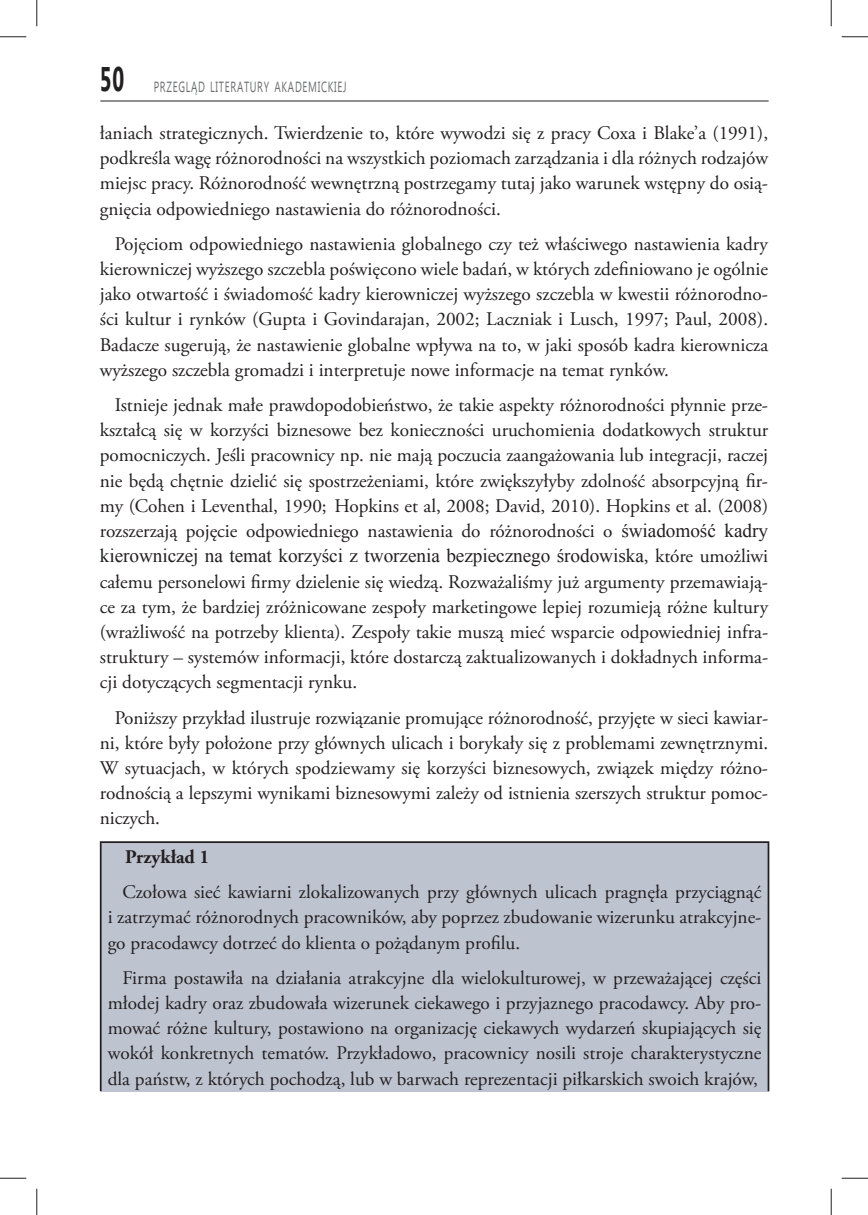
<style>
.page{position:relative;width:868px;height:1215px;background:#fff}
.page>*{position:absolute;margin:0;border:0;box-sizing:border-box;transform-origin:0 0}
.t1{font:700 34.12px "Ebrima";color:#231f20;scale:.6 1}
.t2{font:19.25px/25.2px "Adobe Garamond Pro";color:#231f20;text-align:justify}
.t3{font:19.25px "Times New Roman";letter-spacing:-.005em;color:#231f20}
.t4{font:700 19.25px "Adobe Garamond Pro";letter-spacing:-.005em;color:#231f20}
.t5{font:14.7px "Ebrima";letter-spacing:.07em;color:#6c6d70;scale:.67 1}
.s1{font-family:"Times New Roman"}
.s2{font-family:"Adobe Garamond Pro"}
</style>
<div class="page">
<hr style="left:100px;top:101px;width:668px;height:1px;background:#231f20">
<div style="left:101px;top:842px;width:667px;height:249px;background:#bec3d0"></div>
<hr style="left:100px;top:841px;width:669px;height:2px;background:#231f20">
<hr style="left:100px;top:843px;width:2px;height:248px;background:#231f20">
<hr style="left:767px;top:843px;width:2px;height:248px;background:#231f20">
<svg style="left:0;top:36px;width:26px;height:1px"></svg>
<svg style="left:841px;top:36px;width:26px;height:1px"></svg>
<svg style="left:0;top:1177px;width:26px;height:1px"></svg>
<svg style="left:841px;top:1177px;width:26px;height:1px"></svg>
<svg style="left:36px;top:0;width:1px;height:26px"></svg>
<svg style="left:36px;top:1188px;width:1px;height:26px"></svg>
<svg style="left:830px;top:0;width:1px;height:26px"></svg>
<svg style="left:830px;top:1188px;width:1px;height:26px"></svg>
<h1 class="t1" style="left:100px;top:57px;width:42px">50</h1>
<p class="t5" style="left:154px;top:76px;width:289px">PRZEGLĄD LITERATURY AKADEMICKIEJ</p>
<p class="t2" style="left:100px;top:122px;width:669px">łaniach strategicznych. Twierdzenie to, które wywodzi się z pracy Coxa i Blake’a (1991), podkreśla wagę różnorodności na wszystkich poziomach zarządzania i dla różnych rodzajów miejsc pracy. Różnorodność wewnętrzną postrzegamy tutaj jako warunek wstępny do osią&shy;gnięcia odpowiedniego nastawienia do różnorodności.</p>
<p class="t2" style="left:100px;top:233px;width:669px;text-indent:15px">Pojęciom odpowiedniego nastawienia globalnego czy też właściwego nastawienia kadry kierowniczej wyższego szczebla poświęcono wiele badań, w których zdefiniowano je ogólnie jako otwartość i świadomość kadry kierowniczej wyższego szczebla w kwestii różnorodno&shy;ści kultur i rynków (Gupta i Govindarajan, 2002; Laczniak i Lusch, 1997; Paul, 2008).<br>Badacze sugerują, że nastawienie globalne wpływa na to, w jaki sposób kadra kierownicza wyższego szczebla gromadzi i interpretuje nowe informacje na temat rynków.</p>
<p class="t2" style="left:100px;top:394px;width:669px;text-indent:15px">Istnieje jednak małe prawdopodobieństwo, że takie aspekty różnorodności płynnie prze&shy;kształcą się w korzyści biznesowe bez konieczności uruchomienia dodatkowych struktur pomocniczych. Jeśli pracownicy np. nie mają poczucia zaangażowania lub integracji, raczej nie będą chętnie dzielić się spostrzeżeniami, które zwiększyłyby zdolność absorpcyjną fir&shy;my (Cohen i Leventhal, 1990; Hopkins et al, 2008; David, 2010). Hopkins et al. (2008) rozszerzają pojęcie odpowiedniego nastawienia do różnorodności o <span class="s1">świadomość kadry</span></p>
<p class="t3" style="left:100px;top:545px;width:669px">kierowniczej na temat korzyści z tworzenia bezpiecznego środowiska<span class="s2">, które umożliwi</span></p>
<p class="t2" style="left:100px;top:570px;width:669px">całemu personelowi firmy dzielenie się wiedzą. Rozważaliśmy już argumenty przemawiają&shy;ce za tym, że bardziej zróżnicowane zespoły marketingowe lepiej rozumieją różne kultury (wrażliwość na potrzeby klienta). Zespoły takie muszą mieć wsparcie odpowiedniej infra&shy;struktury – systemów informacji, które dostarczą zaktualizowanych i dokładnych informa&shy;cji dotyczących segmentacji rynku.</p>
<p class="t2" style="left:100px;top:706px;width:669px;text-indent:15px">Poniższy przykład ilustruje rozwiązanie promujące różnorodność, przyjęte w sieci kawiar&shy;ni, które były położone przy głównych ulicach i borykały się z problemami zewnętrznymi.<br>W sytuacjach, w których spodziewamy się korzyści biznesowych, związek między różno&shy;rodnością a lepszymi wynikami biznesowymi zależy od istnienia szerszych struktur pomoc&shy;niczych.</p>
<p class="t4" style="left:125px;top:849px;width:86px">Przykład 1</p>
<p class="t2" style="left:108px;top:881px;width:655px;text-indent:15px">Czołowa sieć kawiarni zlokalizowanych przy głównych ulicach pragnęła przyciągnąć i zatrzymać różnorodnych pracowników, aby poprzez zbudowanie wizerunku atrakcyjne&shy;go pracodawcy dotrzeć do klienta o pożądanym profilu.</p>
<p class="t2" style="left:108px;top:966px;width:655px;text-indent:15px">Firma postawiła na działania atrakcyjne dla wielokulturowej, w przeważającej części młodej kadry oraz zbudowała wizerunek ciekawego i przyjaznego pracodawcy. Aby pro&shy;mować różne kultury, postawiono na organizację ciekawych wydarzeń skupiających się wokół konkretnych tematów. Przykładowo, pracownicy nosili stroje charakterystyczne dla państw, z których pochodzą, lub w barwach reprezentacji piłkarskich swoich krajów,</p>
</div>
